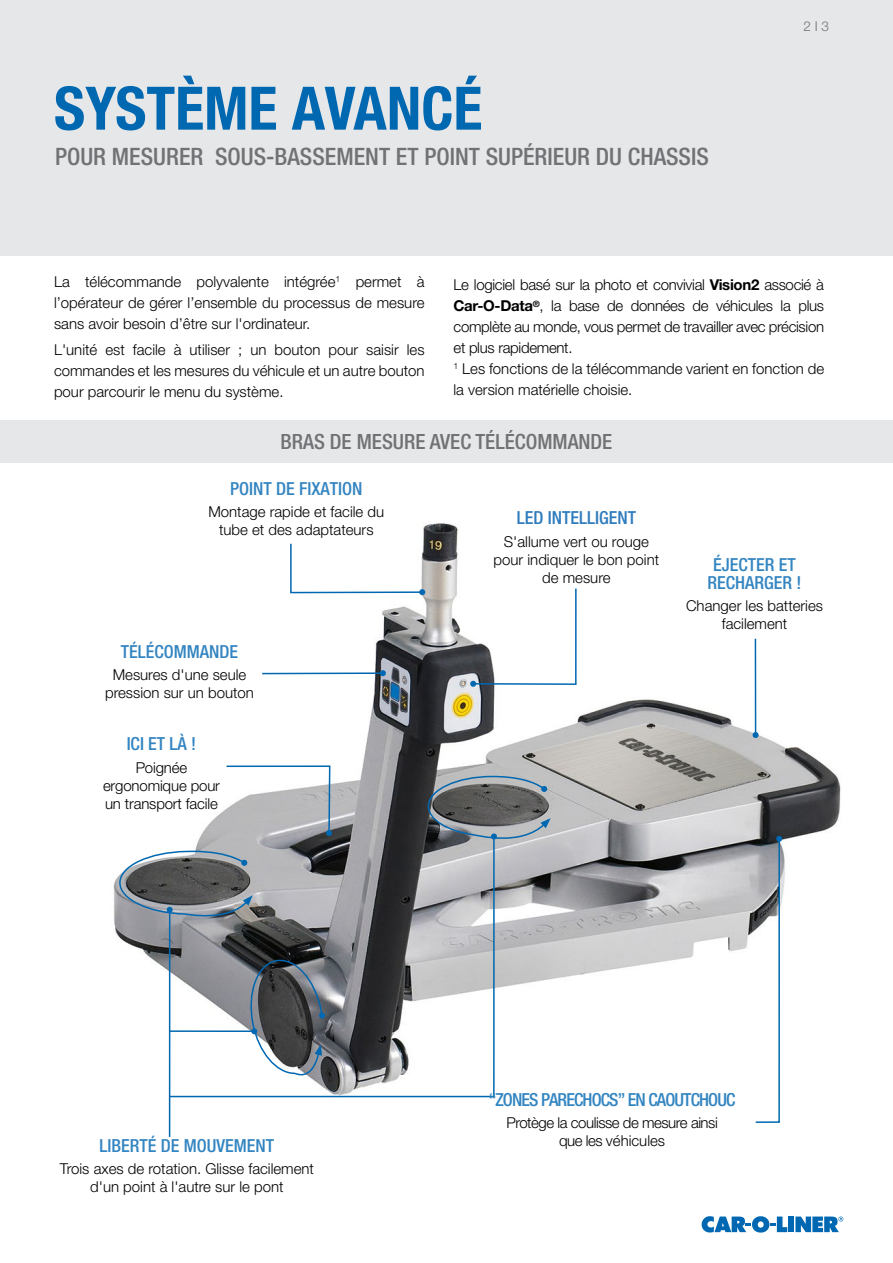
<style>
.page{position:relative;width:893px;height:1263px;background:#fff}
.page>*{position:absolute;margin:0;border:0;box-sizing:border-box;transform-origin:0 0}
.t1{font:700 condensed 60px "Helvetica Neue LT Pro";color:#0067b1}
.t2{font:500 condensed 24px "Helvetica Neue LT Pro";color:#717275}
.t3{font:500 condensed 21px "Helvetica Neue LT Pro";color:#717275}
.t4{font:500 condensed 18px/18px "Helvetica Neue LT Pro";color:#3385c1;text-align:center}
.t5{font:500 condensed 18px "Helvetica Neue LT Pro";letter-spacing:-.05em;color:#3385c1}
.t6{font:500 condensed 18px "Helvetica Neue LT Pro";color:#2e7bbd}
.t7{font:300 15px/21px "Helvetica Neue LT Pro";color:#000;text-align:center}
.t8{font:300 15px/18px "Helvetica Neue LT Pro";letter-spacing:-.03em;color:#000;text-align:center}
.t9{font:300 13.5px "Helvetica Neue LT Pro";color:#717275}
.s1{font-weight:700}
</style>
<div class="page">
<svg style="left:702px;top:1216px;width:85px;height:16px"></svg>
<div style="left:788px;top:1216px;width:6px;height:16px;background:#0068b2"></div>
<svg style="left:795px;top:1216px;width:48px;height:16px"></svg>
<img style="left:113px;top:523px;width:728px;height:577px">
<div style="left:0;top:0;width:893px;height:255px;background:#e6e7e8"></div>
<div style="left:0;top:420px;width:893px;height:43px;background:#e6e7e8"></div>
<svg style="left:289px;top:542px;width:136px;height:53px"></svg>
<svg style="left:470px;top:587px;width:107px;height:100px"></svg>
<svg style="left:225px;top:765px;width:107px;height:70px"></svg>
<hr style="left:755px;top:639px;width:1px;height:96px;background:#0067b1">
<svg style="left:753px;top:732px;width:6px;height:6px"></svg>
<hr style="left:262px;top:672px;width:121px;height:2px;background:#0067b1">
<svg style="left:380px;top:670px;width:6px;height:6px"></svg>
<svg style="left:754px;top:836px;width:28px;height:287px"></svg>
<hr style="left:169px;top:910px;width:1px;height:227px;background:#0067b1">
<svg style="left:168px;top:835px;width:327px;height:263px"></svg>
<svg style="left:427px;top:775px;width:124px;height:72px;background:#787e82"></svg>
<svg style="left:118px;top:849px;width:135px;height:73px;background:#7c8186"></svg>
<div style="left:319px;top:1012px;width:6px;height:7px;background:#0c66a7;border-radius:50%"></div>
<svg style="left:247px;top:957px;width:77px;height:126px"></svg>
<p class="t1" style="left:54px;top:72px;width:430px">SYSTÈME AVANCÉ</p>
<p class="t2" style="left:55px;top:142px;width:655px">POUR MESURER SOUS-BASSEMENT ET POINT SUPÉRIEUR DU CHASSIS</p>
<p class="t9" style="left:803px;top:18px;width:27px">2 I 3</p>
<p class="t7" style="left:54px;top:271px;width:372px;text-align:justify">La télécommande polyvalente intégrée<sup>1</sup> permet à l’opérateur de gérer l’ensemble du processus de mesure sans avoir besoin d’être sur l'ordinateur.</p>
<p class="t7" style="left:54px;top:339px;width:372px;text-align:justify">L'unité est facile à utiliser ; un bouton pour saisir les commandes et les mesures du véhicule et un autre bouton pour parcourir le menu du système.</p>
<p class="t7" style="left:453px;top:273px;width:372px;text-align:justify">Le logiciel basé sur la photo et convivial <span class="s1">Vision2</span> associé à <span class="s1">Car-O-Data</span><sup>®</sup>, la base de données de véhicules la plus complète au monde, vous permet de travailler avec précision et plus rapidement.</p>
<p class="t7" style="left:453px;top:357px;width:372px;text-align:left"><sup>1</sup> Les fonctions de la télécommande varient en fonction de la version matérielle choisie.</p>
<p class="t3" style="left:281px;top:429px;width:333px">BRAS DE MESURE AVEC TÉLÉCOMMANDE</p>
<p class="t4" style="left:230px;top:479px;width:134px">POINT DE FIXATION</p>
<p class="t7" style="left:208px;top:503px;width:177px;line-height:18px">Montage rapide et facile du tube et des adaptateurs</p>
<p class="t6" style="left:517px;top:507px;width:121px">LED INTELLIGENT</p>
<p class="t7" style="left:494px;top:532px;width:167px;line-height:18px">S'allume vert ou rouge pour indiquer le bon point de mesure</p>
<p class="t4" style="left:121px;top:642px;width:119px">TÉLÉCOMMANDE</p>
<p class="t7" style="left:105px;top:665px;width:150px;line-height:18px">Mesures d'une seule pression sur un bouton</p>
<p class="t4" style="left:127px;top:735px;width:71px">ICI ET LÀ !</p>
<p class="t7" style="left:103px;top:758px;width:118px;line-height:18px">Poignée ergonomique pour un transport facile</p>
<p class="t4" style="left:708px;top:555px;width:95px">ÉJECTER ET<br>RECHARGER !</p>
<p class="t7" style="left:686px;top:596px;width:138px;line-height:18px">Changer les batteries facilement</p>
<p class="t4" style="left:100px;top:1136px;width:176px">LIBERTÉ DE MOUVEMENT</p>
<p class="t7" style="left:60px;top:1159px;width:256px;line-height:18px">Trois axes de rotation. Glisse facilement d'un point à l'autre sur le pont</p>
<p class="t5" style="left:489px;top:1089px;width:248px">“ZONES PARECHOCS” EN CAOUTCHOUC</p>
<p class="t8" style="left:506px;top:1114px;width:213px">Protège la coulisse de mesure ainsi que les véhicules</p>
</div>
